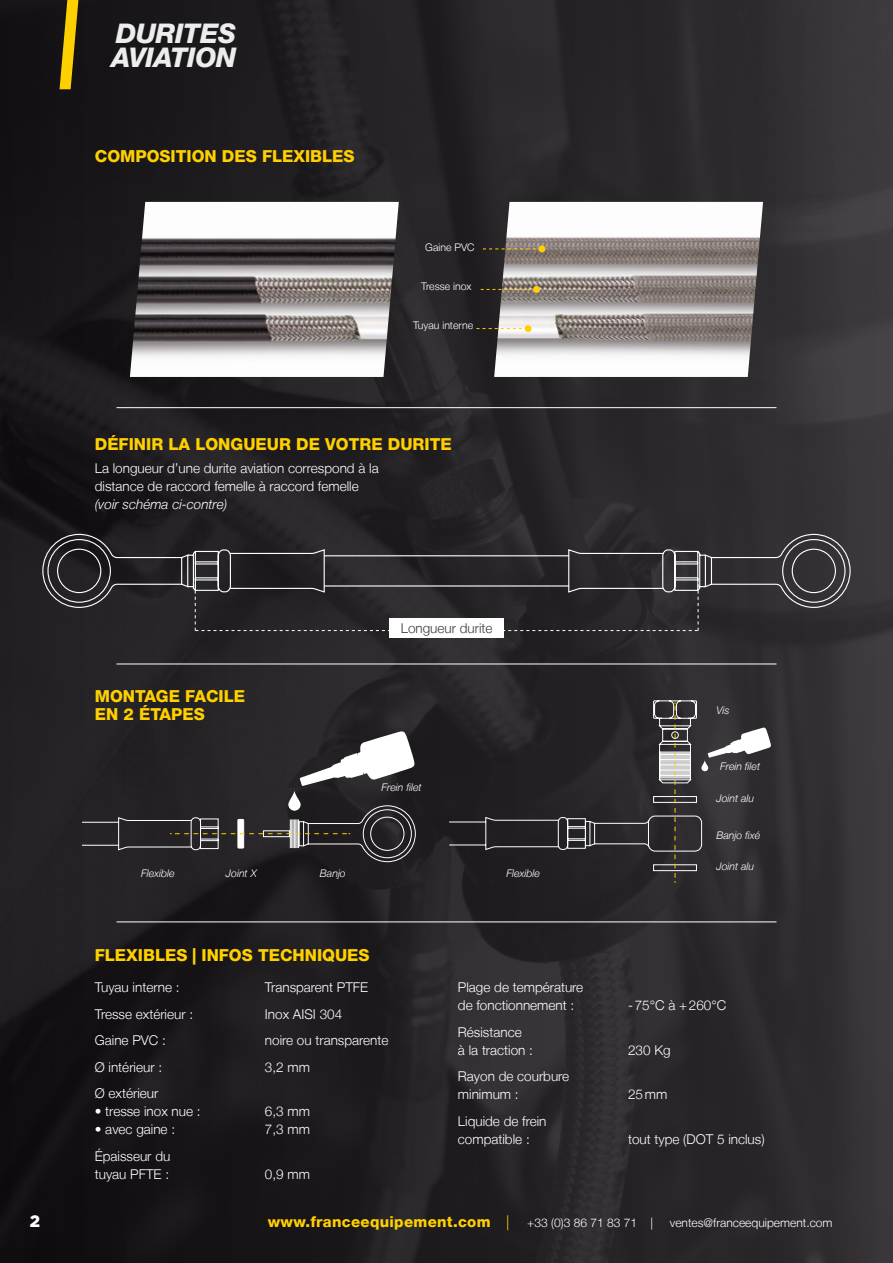
<style>
.page{position:relative;width:893px;height:1263px;background:#fff}
.page>*{position:absolute;margin:0;border:0;box-sizing:border-box;transform-origin:0 0}
.t1{font:italic 800 27px/24px "Helvetica Neue LT";letter-spacing:-.01em;color:#ededed}
.t2{font:800 16.5px/18px "Helvetica Neue LT";color:#ffd000}
.t3{font:900 16.5px "Gotham";color:#fff}
.t4{font:800 15px "Helvetica Neue LT";letter-spacing:.02em;color:#ffd000}
.t5{font:300 13.5px/18px "Helvetica Neue LT";color:#fff}
.t6{font:italic 300 13.5px "Helvetica Neue LT";color:#fff}
.t7{font:300 13.5px "Helvetica Neue LT";color:#3c3c3b}
.t8{font:300 12px "Helvetica Neue LT";color:#fff}
.t9{font:italic 300 10.5px "Helvetica Neue LT";color:#fff}
.t10{font:300 10.5px "Helvetica Neue LT";color:#fff}
.s1{font-weight:300}
.s2{font-weight:300;font-size:12px;color:#fff}
</style>
<div class="page">
<img style="left:0;top:0;width:893px;height:1263px">
<img style="left:130px;top:202px;width:269px;height:175px">
<img style="left:494px;top:202px;width:269px;height:175px">
<svg style="left:483px;top:249px;width:55px;height:1px"></svg>
<div style="left:538px;top:245px;width:7px;height:7px;background:#ffd000;border-radius:50%"></div>
<svg style="left:481px;top:289px;width:52px;height:1px"></svg>
<div style="left:533px;top:286px;width:7px;height:7px;background:#ffd000;border-radius:50%"></div>
<svg style="left:476px;top:328px;width:49px;height:1px"></svg>
<div style="left:525px;top:325px;width:6px;height:7px;background:#ffd000;border-radius:50%"></div>
<div style="left:389px;top:619px;width:115px;height:19px;background:#fff"></div>
<hr style="left:117px;top:407px;width:659px;height:1px;background:#fff">
<hr style="left:117px;top:664px;width:659px;height:1px;background:#fff">
<hr style="left:117px;top:922px;width:659px;height:1px;background:#fff">
<svg style="left:42px;top:533px;width:809px;height:98px;background:#363437"></svg>
<svg style="left:299px;top:730px;width:117px;height:56px"></svg>
<svg style="left:288px;top:791px;width:13px;height:20px"></svg>
<svg style="left:81px;top:805px;width:335px;height:57px;background:#373436"></svg>
<svg style="left:708px;top:727px;width:64px;height:31px"></svg>
<svg style="left:701px;top:760px;width:7px;height:11px"></svg>
<svg style="left:448px;top:700px;width:254px;height:183px;background:#312e31"></svg>
<svg style="left:60px;top:0;width:20px;height:89px;background:#967b09"></svg>
<p class="t3" style="left:30px;top:1212px;width:12px">2</p>
<h1 class="t1" style="left:111px;top:21px;width:126px">DURITES<br>AVIATION</h1>
<p class="t2" style="left:95px;top:148px;width:261px">COMPOSITION DES FLEXIBLES</p>
<p class="t10" style="left:425px;top:241px;width:51px">Gaine PVC</p>
<p class="t10" style="left:421px;top:280px;width:52px">Tresse inox</p>
<p class="t10" style="left:413px;top:319px;width:62px">Tuyau interne</p>
<p class="t2" style="left:95px;top:435px;width:358px">DÉFINIR LA LONGUEUR DE VOTRE DURITE</p>
<p class="t5" style="left:95px;top:459px;width:285px">La longueur d’une durite aviation correspond à la distance de raccord femelle à raccord femelle</p>
<p class="t6" style="left:95px;top:496px;width:134px">(voir schéma ci‑contre)</p>
<p class="t2" style="left:95px;top:687px;width:152px">MONTAGE FACILE<br>EN 2 ÉTAPES</p>
<p class="t7" style="left:401px;top:620px;width:93px">Longueur durite</p>
<p class="t9" style="left:382px;top:781px;width:42px">Frein filet</p>
<p class="t9" style="left:226px;top:867px;width:32px">Joint X</p>
<p class="t9" style="left:320px;top:867px;width:27px">Banjo</p>
<p class="t9" style="left:141px;top:867px;width:35px">Flexible</p>
<p class="t9" style="left:507px;top:867px;width:35px">Flexible</p>
<p class="t2" style="left:95px;top:946px;width:276px">FLEXIBLES | INFOS TECHNIQUES</p>
<p class="t5" style="left:95px;top:978px;width:86px">Tuyau interne :</p>
<p class="t5" style="left:265px;top:978px;width:105px">Transparent PTFE</p>
<p class="t5" style="left:95px;top:1004px;width:100px">Tresse extérieur :</p>
<p class="t5" style="left:265px;top:1004px;width:79px">Inox AISI 304</p>
<p class="t5" style="left:95px;top:1031px;width:73px">Gaine PVC :</p>
<p class="t5" style="left:265px;top:1031px;width:125px">noire ou transparente</p>
<p class="t5" style="left:95px;top:1057px;width:69px">Ø intérieur :</p>
<p class="t5" style="left:265px;top:1057px;width:47px">3,2 mm</p>
<p class="t5" style="left:95px;top:1084px;width:65px">Ø extérieur</p>
<p class="t5" style="left:95px;top:1102px;width:107px">• tresse inox nue :</p>
<p class="t5" style="left:265px;top:1102px;width:47px">6,3 mm</p>
<p class="t5" style="left:95px;top:1120px;width:82px">• avec gaine :</p>
<p class="t5" style="left:265px;top:1120px;width:47px">7,3 mm</p>
<p class="t5" style="left:95px;top:1146px;width:77px">Épaisseur du tuyau PFTE :</p>
<p class="t5" style="left:265px;top:1164px;width:47px">0,9 mm</p>
<p class="t5" style="left:458px;top:978px;width:127px">Plage de température de fonctionnement :</p>
<p class="t5" style="left:458px;top:1022px;width:77px">Résistance<br>à la traction :</p>
<p class="t5" style="left:458px;top:1067px;width:113px">Rayon de courbure minimum :</p>
<p class="t5" style="left:458px;top:1111px;width:90px">Liquide de frein compatible :</p>
<p class="t9" style="left:716px;top:704px;width:15px">Vis</p>
<p class="t9" style="left:720px;top:760px;width:42px">Frein filet</p>
<p class="t9" style="left:716px;top:792px;width:39px">Joint alu</p>
<p class="t9" style="left:716px;top:828px;width:45px">Banjo fixé</p>
<p class="t9" style="left:716px;top:860px;width:39px">Joint alu</p>
<p class="t5" style="left:628px;top:996px;width:100px">-75°C à +260°C</p>
<p class="t5" style="left:628px;top:1040px;width:44px">230 Kg</p>
<p class="t5" style="left:628px;top:1085px;width:41px">25mm</p>
<p class="t5" style="left:628px;top:1129px;width:138px">tout type (DOT 5 inclus)</p>
<p class="t4" style="left:268px;top:1212px;width:387px">www.franceequipement.com <span class="s1">|</span> <span class="s2">+33 (0)3 86 71 83 71 |</span></p>
<p class="t8" style="left:670px;top:1215px;width:164px">ventes@franceequipement.com</p>
</div>
